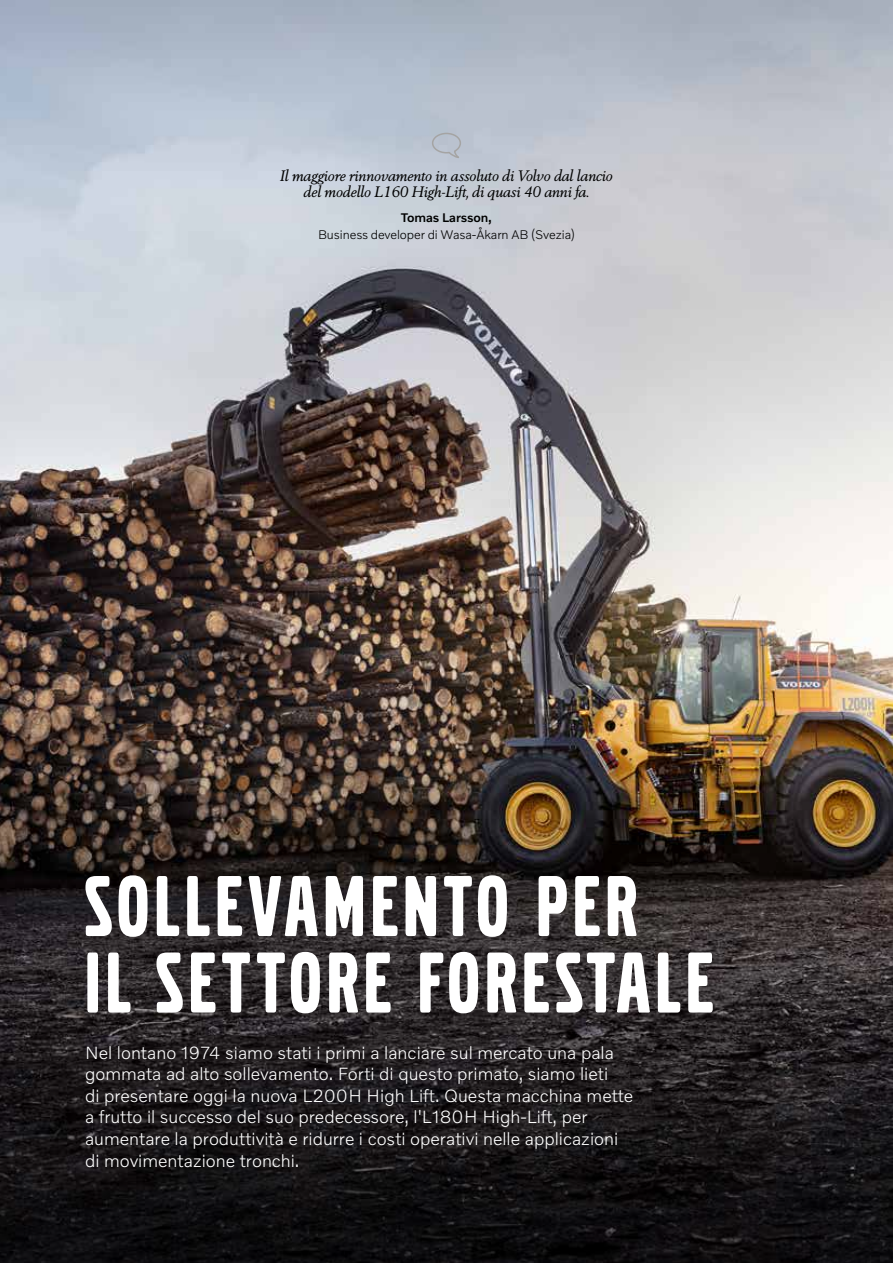
<style>
.page{position:relative;width:893px;height:1263px;background:#fff}
.page>*{position:absolute;margin:0;border:0;box-sizing:border-box;transform-origin:0 0}
.t1{font:90px/76.5px "Volvo Broad Pro";letter-spacing:.06em;color:#fff}
.t2{font:300 18px/21.6px "Volvo Novum";color:#fff}
.t3{font:italic 15px/16.5px "Volvo Serif Pro";letter-spacing:-.005em;color:#000;text-align:center}
.t4{font:300 12.75px "Volvo Novum";letter-spacing:-.005em;color:#000}
.t5{font:500 12.75px "Volvo Novum";letter-spacing:-.005em;color:#000}
</style>
<div class="page">
<img style="left:0;top:0;width:893px;height:759px">
<svg style="left:0;top:759px;width:893px;height:504px;background:#272120"></svg>
<svg style="left:431px;top:132px;width:31px;height:27px"></svg>
<p class="t3" style="left:280px;top:167px;width:334px">Il maggiore rinnovamento in assoluto di Volvo dal lancio del modello L160 High-Lift, di quasi 40 anni fa.</p>
<p class="t5" style="left:401px;top:210px;width:92px">Tomas Larsson,</p>
<p class="t4" style="left:318px;top:226px;width:258px">Business developer di Wasa-Åkarn AB (Svezia)</p>
<h1 class="t1" style="left:85px;top:869px;width:629px">SOLLEVAMENTO PER<br>IL SETTORE FORESTALE</h1>
<p class="t2" style="left:85px;top:1041px;width:550px">Nel lontano 1974 siamo stati i primi a lanciare sul mercato una pala gommata ad alto sollevamento. Forti di questo primato, siamo lieti<br>di presentare oggi la nuova L200H High Lift. Questa macchina mette a frutto il successo del suo predecessore, l'L180H High-Lift, per aumentare la produttività e ridurre i costi operativi nelle applicazioni di movimentazione tronchi.</p>
</div>
